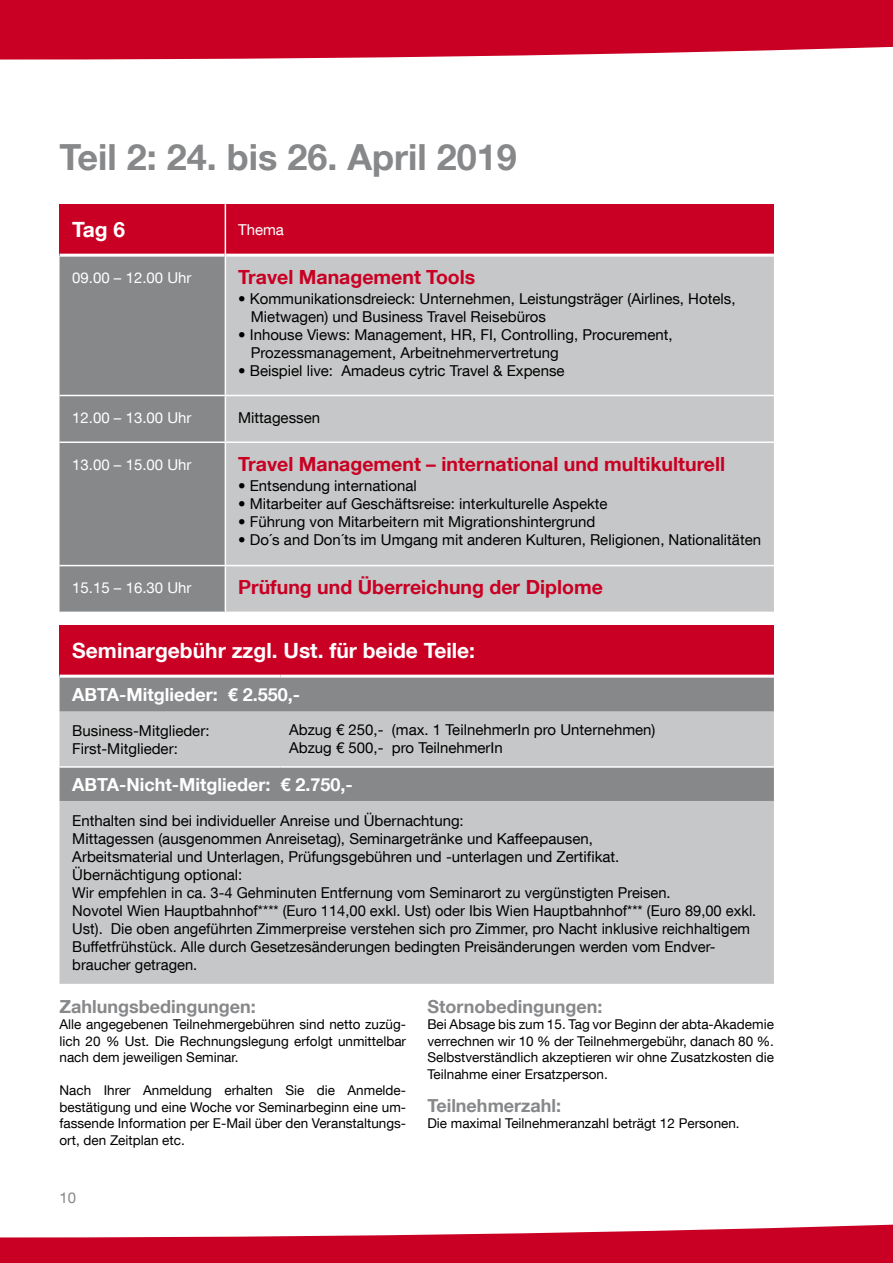
<style>
.page{position:relative;width:893px;height:1263px;background:#fff}
.page>*{position:absolute;margin:0;border:0;box-sizing:border-box;transform-origin:0 0}
.t1{font:700 36px "Helvetica Neue LT Com";color:#87888a}
.t2{font:700 21px "Helvetica Neue LT Com";color:#fff}
.t3{font:700 19.5px "Helvetica Neue LT Com";color:#c90023}
.t4{font:700 18px "Helvetica Neue LT Com";color:#fff}
.t5{font:700 18px "Helvetica Neue LT Com";color:#87888a}
.t6{font:15px/18px "Helvetica Neue LT Com";color:#000}
.t7{font:15px "Helvetica Neue LT Com";color:#fff}
.t8{font:15px "Helvetica Neue LT Com";color:#87888a}
.t9{font:13.5px/16.5px "Helvetica Neue LT Com";color:#000;text-align:justify}
</style>
<div class="page">
<svg style="left:0;top:0;width:893px;height:60px;background:#cd1333"></svg>
<svg style="left:0;top:1224px;width:893px;height:39px;fill:#c90023"></svg>
<div style="left:60px;top:204px;width:165px;height:51px;background:#c90023"></div>
<div style="left:225px;top:204px;width:549px;height:51px;background:#c90023"></div>
<div style="left:60px;top:257px;width:165px;height:355px;background:#87888a"></div>
<div style="left:226px;top:257px;width:548px;height:355px;background:#c6c7c8"></div>
<hr style="left:60px;top:395px;width:165px;height:1px;background:#fff">
<hr style="left:225px;top:395px;width:549px;height:1px;background:#fff">
<hr style="left:60px;top:441px;width:165px;height:2px;background:#fff">
<hr style="left:225px;top:441px;width:549px;height:2px;background:#fff">
<hr style="left:60px;top:565px;width:165px;height:1px;background:#fff">
<hr style="left:225px;top:565px;width:549px;height:1px;background:#fff">
<hr style="left:60px;top:254px;width:165px;height:3px;background:#fff">
<hr style="left:226px;top:254px;width:548px;height:3px;background:#fff">
<hr style="left:225px;top:204px;width:1px;height:51px;background:#fff">
<div style="left:60px;top:625px;width:714px;height:51px;background:#c90023"></div>
<div style="left:60px;top:678px;width:714px;height:34px;background:#87888a"></div>
<svg style="left:60px;top:712px;width:714px;height:272px;background:#bebfc0"></svg>
<hr style="left:60px;top:675px;width:221px;height:3px;background:#fff">
<hr style="left:281px;top:675px;width:493px;height:3px;background:#fff">
<hr style="left:60px;top:766px;width:221px;height:2px;background:#fff">
<hr style="left:281px;top:766px;width:493px;height:2px;background:#fff">
<h1 class="t1" style="left:60px;top:135px;width:459px">Teil 2: 24. bis 26. April 2019</h1>
<h2 class="t2" style="left:72px;top:216px;width:54px">Tag 6</h2>
<p class="t7" style="left:238px;top:220px;width:47px">Thema</p>
<p class="t7" style="left:72px;top:268px;width:121px">09.00 – 12.00 Uhr</p>
<h3 class="t3" style="left:238px;top:264px;width:239px">Travel Management Tools</h3>
<p class="t6" style="left:251px;top:289px;width:486px;text-indent:-13px">• Kommunikationsdreieck: Unternehmen, Leistungsträger (Airlines, Hotels,<br>Mietwagen) und Business Travel Reisebüros</p>
<p class="t6" style="left:251px;top:325px;width:423px;text-indent:-13px">• Inhouse Views: Management, HR, FI, Controlling, Procurement,<br>Prozessmanagement, Arbeitnehmervertretung</p>
<p class="t6" style="left:238px;top:361px;width:328px">• Beispiel live: Amadeus cytric Travel &amp; Expense</p>
<p class="t7" style="left:72px;top:409px;width:121px">12.00 – 13.00 Uhr</p>
<p class="t6" style="left:238px;top:408px;width:83px">Mittagessen</p>
<p class="t7" style="left:72px;top:455px;width:121px">13.00 – 15.00 Uhr</p>
<h3 class="t3" style="left:238px;top:451px;width:488px">Travel Management – international und multikulturell</h3>
<p class="t6" style="left:238px;top:476px;width:180px">• Entsendung international</p>
<p class="t6" style="left:238px;top:494px;width:371px">• Mitarbeiter auf Geschäftsreise: interkulturelle Aspekte</p>
<p class="t6" style="left:238px;top:512px;width:359px">• Führung von Mitarbeitern mit Migrationshintergrund</p>
<p class="t6" style="left:238px;top:530px;width:524px">• Do´s and Don´ts im Umgang mit anderen Kulturen, Religionen, Nationalitäten</p>
<p class="t7" style="left:72px;top:579px;width:121px">15.15 – 16.30 Uhr</p>
<h3 class="t3" style="left:238px;top:575px;width:366px">Prüfung und Überreichung der Diplome</h3>
<h2 class="t2" style="left:72px;top:637px;width:404px">Seminargebühr zzgl. Ust. für beide Teile:</h2>
<p class="t4" style="left:72px;top:683px;width:229px">ABTA-Mitglieder: € 2.550,-</p>
<p class="t6" style="left:72px;top:721px;width:139px">Business-Mitglieder:<br>First-Mitglieder:</p>
<p class="t6" style="left:289px;top:720px;width:368px">Abzug € 250,- (max. 1 TeilnehmerIn pro Unternehmen)<br>Abzug € 500,- pro TeilnehmerIn</p>
<p class="t4" style="left:72px;top:773px;width:282px">ABTA-Nicht-Mitglieder: € 2.750,-</p>
<p class="t6" style="left:72px;top:811px;width:686px">Enthalten sind bei individueller Anreise und Übernachtung:<br>Mittagessen (ausgenommen Anreisetag), Seminargetränke und Kaffeepausen,<br>Arbeitsmaterial und Unterlagen, Prüfungsgebühren und -unterlagen und Zertifikat.<br>Übernächtigung optional:<br>Wir empfehlen in ca. 3-4 Gehminuten Entfernung vom Seminarort zu vergünstigten Preisen.<br>Novotel Wien Hauptbahnhof**** (Euro 114,00 exkl. Ust) oder Ibis Wien Hauptbahnhof*** (Euro 89,00 exkl.<br>Ust). Die oben angeführten Zimmerpreise verstehen sich pro Zimmer, pro Nacht inklusive reichhaltigem Buffetfrühstück. Alle durch Gesetzesänderungen bedingten Preisänderungen werden vom Endver&shy;braucher getragen.</p>
<p class="t5" style="left:60px;top:995px;width:198px">Zahlungsbedingungen:</p>
<p class="t9" style="left:60px;top:1016px;width:348px">Alle angegebenen Teilnehmergebühren sind netto zuzüg&shy;lich 20 % Ust. Die Rechnungslegung erfolgt unmittelbar nach dem jeweiligen Seminar.</p>
<p class="t9" style="left:60px;top:1082px;width:348px">Nach Ihrer Anmeldung erhalten Sie die Anmelde&shy;bestätigung und eine Woche vor Seminarbeginn eine um&shy;fassende Information per E-Mail über den Veranstaltungs&shy;ort, den Zeitplan etc.</p>
<p class="t8" style="left:60px;top:1189px;width:18px">10</p>
<p class="t5" style="left:427px;top:995px;width:177px">Stornobedingungen:</p>
<p class="t9" style="left:427px;top:1016px;width:348px">Bei Absage bis zum 15. Tag vor Beginn der abta-Akademie verrechnen wir 10 % der Teilnehmergebühr, danach 80 %.<br>Selbstverständlich akzeptieren wir ohne Zusatzkosten die Teilnahme einer Ersatzperson.</p>
<p class="t5" style="left:427px;top:1094px;width:135px">Teilnehmerzahl:</p>
<p class="t9" style="left:427px;top:1115px;width:314px">Die maximal Teilnehmeranzahl beträgt 12 Personen.</p>
</div>
